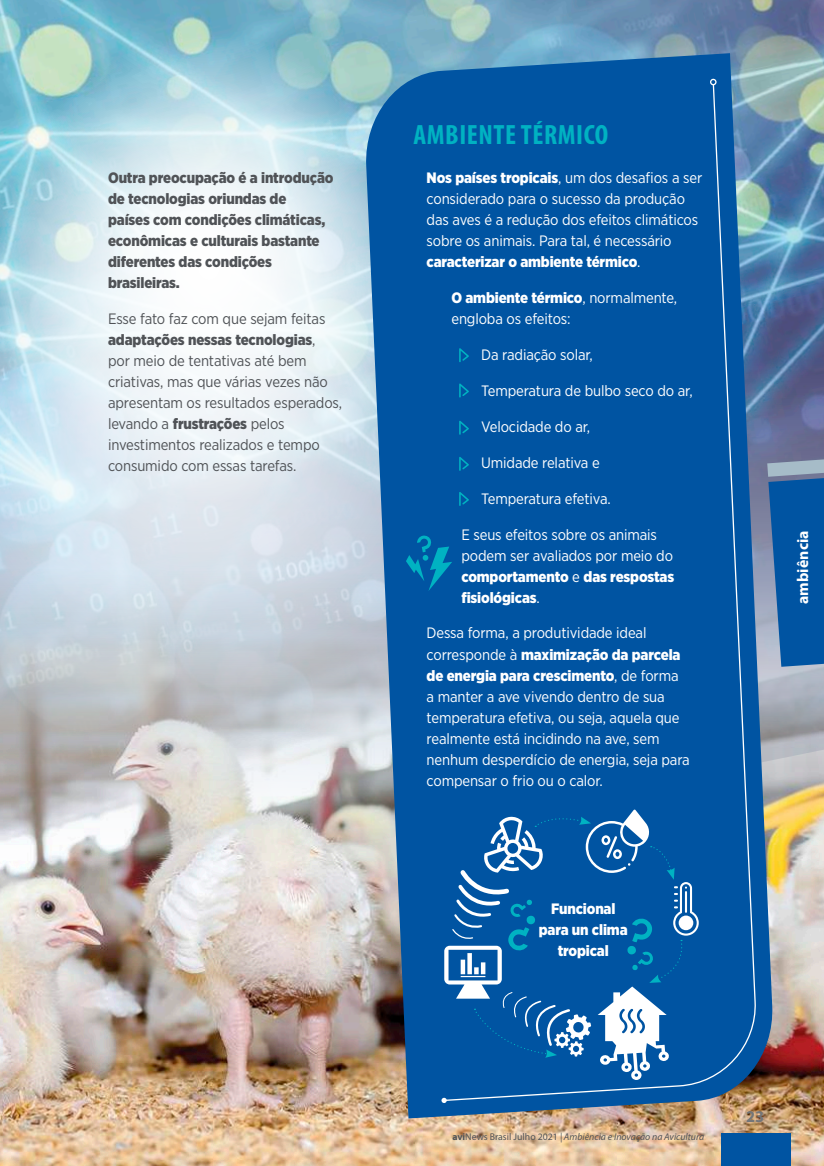
<style>
.page{position:relative;width:824px;height:1166px;background:#fff}
.page>*{position:absolute;margin:0;border:0;box-sizing:border-box;transform-origin:0 0}
.t1{font:700 condensed 28px "Myriad Pro";letter-spacing:.02em;color:#00b2c2}
.t2{font:700 16.45px "Myriad Pro";color:#747678}
.t3{font:700 15.75px "Myriad Pro";letter-spacing:.01em;color:#fff}
.t4{font:15.05px/21px "Gotham Narrow";letter-spacing:-.01em;color:#fff}
.t5{font:15.05px/21px "Gotham Narrow";letter-spacing:-.01em;color:#505357}
.t6{font:900 15.05px/21px "Gotham Narrow";letter-spacing:-.01em;color:#505357}
.t7{font:900 15.05px/21px "Gotham Narrow";letter-spacing:-.01em;color:#fff;text-align:center}
.t8{font:italic 9.8px "Myriad Pro";color:#505357}
.s1{font-weight:900}
.s2{font-weight:700;font-style:normal}
.s3{font-style:normal}
</style>
<div class="page">
<svg style="left:0;top:0;width:578px;height:27px;background:#78b0c5"></svg>
<svg style="left:0;top:27px;width:823px;height:304px"></svg>
<svg style="left:0;top:173px;width:16px;height:158px;background:#9bcfdf"></svg>
<img style="left:0;top:331px;width:823px;height:835px">
<img style="left:364px;top:53px;width:410px;height:1065px">
<div style="left:442px;top:83px;width:315px;height:1019px;background:#0054a2"></div>
<svg style="left:441px;top:1097px;width:6px;height:6px"></svg>
<div style="left:709px;top:79px;width:7px;height:6px;border:1px solid #fff;border-radius:50%"></div>
<svg style="left:459px;top:348px;width:10px;height:14px"></svg>
<svg style="left:459px;top:383px;width:10px;height:14px"></svg>
<svg style="left:459px;top:421px;width:10px;height:14px"></svg>
<svg style="left:459px;top:457px;width:10px;height:14px"></svg>
<svg style="left:459px;top:492px;width:10px;height:14px"></svg>
<svg style="left:406px;top:535px;width:46px;height:56px;background:#006baa"></svg>
<svg style="left:444px;top:809px;width:254px;height:273px;background:#1d68ad"></svg>
<svg style="left:767px;top:458px;width:56px;height:209px;background:#2567a7"></svg>
<div style="left:721px;top:1133px;width:69px;height:33px;background:#0054a2"></div>
<p class="t6" style="left:108px;top:167px;width:227px">Outra preocupação é a introdução de tecnologias oriundas de<br>países com condições climáticas, econômicas e culturais bastante diferentes das condições brasileiras.</p>
<p class="t5" style="left:108px;top:308px;width:236px">Esse fato faz com que sejam feitas <span class="s1">adaptações nessas tecnologias</span>,<br>por meio de tentativas até bem criativas, mas que várias vezes não apresentam os resultados esperados, levando a <span class="s1">frustrações</span> pelos investimentos realizados e tempo consumido com essas tarefas.</p>
<h1 class="t1" style="left:413px;top:117px;width:196px">AMBIENTE TÉRMICO</h1>
<p class="t4" style="left:426px;top:167px;width:277px"><span class="s1">Nos países tropicais</span>, um dos desafios a ser considerado para o sucesso da produção das aves é a redução dos efeitos climáticos sobre os animais. Para tal, é necessário <span class="s1">caracterizar o ambiente térmico</span>.</p>
<p class="t4" style="left:451px;top:287px;width:227px"><span class="s1">O ambiente térmico</span>, normalmente, engloba os efeitos:</p>
<p class="t4" style="left:481px;top:344px;width:113px">Da radiação solar,</p>
<p class="t4" style="left:481px;top:380px;width:213px">Temperatura de bulbo seco do ar,</p>
<p class="t4" style="left:481px;top:416px;width:110px">Velocidade do ar,</p>
<p class="t4" style="left:481px;top:452px;width:120px">Umidade relativa e</p>
<p class="t4" style="left:481px;top:488px;width:131px">Temperatura efetiva.</p>
<p class="t4" style="left:461px;top:523px;width:214px">E seus efeitos sobre os animais podem ser avaliados por meio do <span class="s1">comportamento</span> e <span class="s1">das respostas fisiológicas</span>.</p>
<p class="t4" style="left:426px;top:622px;width:264px">Dessa forma, a produtividade ideal corresponde à <span class="s1">maximização da parcela de energia para crescimento</span>, de forma a manter a ave vivendo dentro de sua temperatura efetiva, ou seja, aquela que realmente está incidindo na ave, sem nenhum desperdício de energia, seja para compensar o frio ou o calor.</p>
<p class="t7" style="left:539px;top:898px;width:90px">Funcional para un clima tropical</p>
<p class="t3" style="left:792px;top:604px;width:75px;rotate:-90deg">ambiência</p>
<p class="t8" style="left:452px;top:1131px;width:253px"><span class="s2">avi</span><span class="s3">News Brasil Julho 2021</span> | Ambiência e Inovação na Avicultura</p>
<p class="t2" style="left:746px;top:1106px;width:20px">23</p>
</div>
